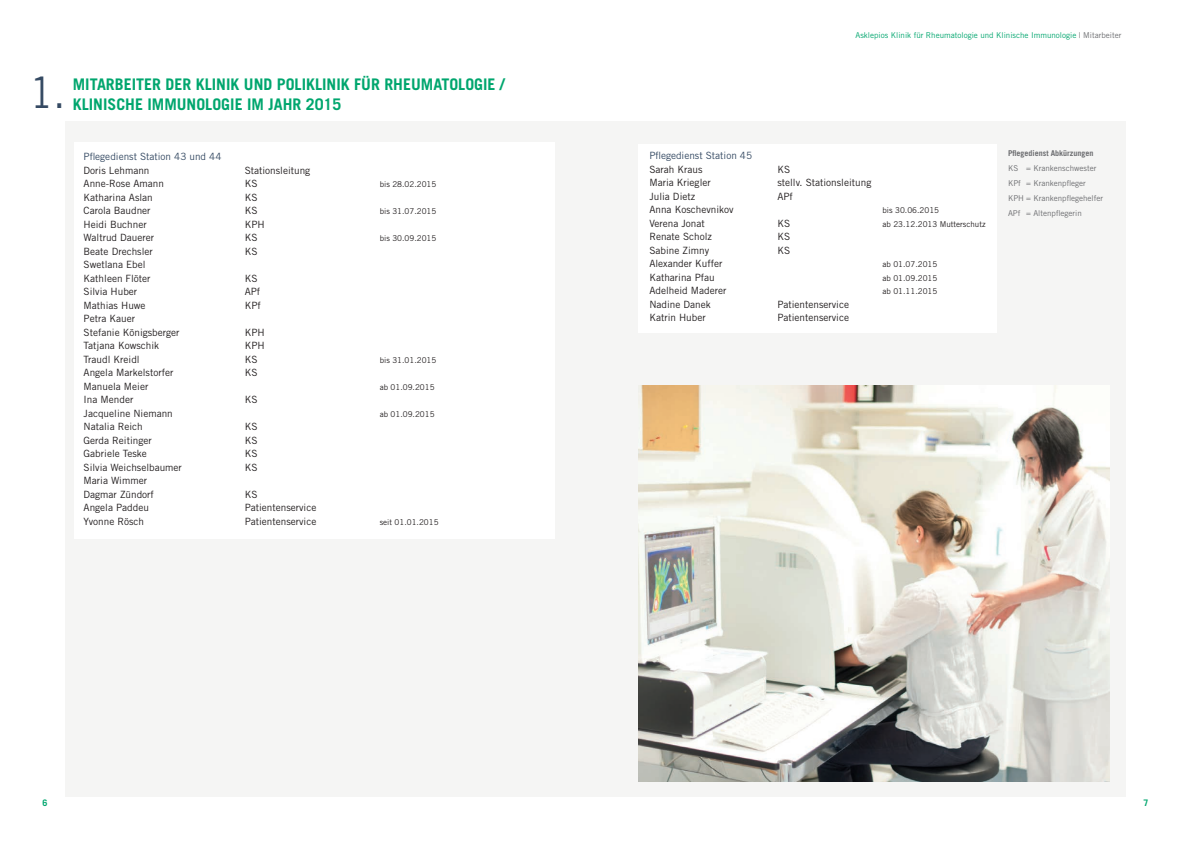
<style>
.page{position:relative;width:1191px;height:842px;background:#fff}
.page>*{position:absolute;margin:0;border:0;box-sizing:border-box;transform-origin:0 0}
.t1{font:43px "Trade Gothic LT Std";color:#354a63;scale:.9 1}
.t2{font:700 16px/20px "Trade Gothic LT Std";color:#00a66e}
.t3{font:10px/13.5px "Trade Gothic LT Std";color:#231f20}
.t4{font:10px "Trade Gothic LT Std";color:#354a63}
.t5{font:700 9px "Trade Gothic LT Std";color:#00a66e}
.t6{font:8px "Trade Gothic LT Std";color:#231f20}
.t7{font:8px/15px "Trade Gothic LT Std";color:#6c6d70}
.t8{font:8px "Trade Gothic LT Std";color:#00a66e}
.t9{font:700 8px "Trade Gothic LT Std";color:#6c6d70}
.s1{color:#6c6d70}
</style>
<div class="page">
<div style="left:65px;top:121px;width:1060px;height:676px;background:#f5f5f4"></div>
<div style="left:638px;top:144px;width:358px;height:189px;background:#fff"></div>
<div style="left:74px;top:142px;width:480px;height:397px;background:#fff"></div>
<img style="left:638px;top:386px;width:471px;height:396px">
<h1 class="t1" style="left:30px;top:67px;width:41px">1.</h1>
<h2 class="t2" style="left:73px;top:74px;width:433px">MITARBEITER DER KLINIK UND POLIKLINIK FÜR RHEUMATOLOGIE /<br>KLINISCHE IMMUNOLOGIE IM JAHR 2015</h2>
<p class="t4" style="left:84px;top:150px;width:139px">Pflegedienst Station 43 und 44</p>
<p class="t3" style="left:84px;top:163px;width:67px">Doris Lehmann</p>
<p class="t3" style="left:245px;top:163px;width:67px">Stationsleitung</p>
<p class="t3" style="left:84px;top:177px;width:82px">Anne-Rose Amann</p>
<p class="t3" style="left:245px;top:177px;width:14px">KS</p>
<p class="t6" style="left:380px;top:179px;width:58px">bis 28.02.2015</p>
<p class="t3" style="left:84px;top:190px;width:71px">Katharina Aslan</p>
<p class="t3" style="left:245px;top:190px;width:14px">KS</p>
<p class="t3" style="left:84px;top:204px;width:68px">Carola Baudner</p>
<p class="t3" style="left:245px;top:204px;width:14px">KS</p>
<p class="t6" style="left:380px;top:206px;width:58px">bis 31.07.2015</p>
<p class="t3" style="left:84px;top:217px;width:65px">Heidi Buchner</p>
<p class="t3" style="left:245px;top:217px;width:22px">KPH</p>
<p class="t3" style="left:84px;top:231px;width:72px">Waltrud Dauerer</p>
<p class="t3" style="left:245px;top:231px;width:14px">KS</p>
<p class="t6" style="left:380px;top:233px;width:58px">bis 30.09.2015</p>
<p class="t3" style="left:84px;top:244px;width:71px">Beate Drechsler</p>
<p class="t3" style="left:245px;top:244px;width:14px">KS</p>
<p class="t3" style="left:84px;top:258px;width:68px">Swetlana Ebel<br>Kathleen Flöter</p>
<p class="t3" style="left:245px;top:271px;width:14px">KS</p>
<p class="t3" style="left:84px;top:285px;width:55px">Silvia Huber</p>
<p class="t3" style="left:245px;top:285px;width:17px">APf</p>
<p class="t3" style="left:84px;top:298px;width:63px">Mathias Huwe</p>
<p class="t3" style="left:245px;top:298px;width:18px">KPf</p>
<p class="t3" style="left:84px;top:312px;width:97px">Petra Kauer<br>Stefanie Königsberger</p>
<p class="t3" style="left:245px;top:325px;width:22px">KPH</p>
<p class="t3" style="left:84px;top:339px;width:77px">Tatjana Kowschik</p>
<p class="t3" style="left:245px;top:339px;width:22px">KPH</p>
<p class="t3" style="left:84px;top:352px;width:58px">Traudl Kreidl</p>
<p class="t3" style="left:245px;top:352px;width:14px">KS</p>
<p class="t6" style="left:380px;top:355px;width:58px">bis 31.01.2015</p>
<p class="t3" style="left:84px;top:366px;width:91px">Angela Markelstorfer</p>
<p class="t3" style="left:245px;top:366px;width:14px">KS</p>
<p class="t3" style="left:84px;top:379px;width:66px">Manuela Meier</p>
<p class="t6" style="left:380px;top:382px;width:56px">ab 01.09.2015</p>
<p class="t3" style="left:84px;top:393px;width:51px">Ina Mender</p>
<p class="t3" style="left:245px;top:393px;width:14px">KS</p>
<p class="t3" style="left:84px;top:406px;width:91px">Jacqueline Niemann</p>
<p class="t6" style="left:380px;top:409px;width:56px">ab 01.09.2015</p>
<p class="t3" style="left:84px;top:420px;width:61px">Natalia Reich</p>
<p class="t3" style="left:245px;top:420px;width:14px">KS</p>
<p class="t3" style="left:84px;top:433px;width:70px">Gerda Reitinger</p>
<p class="t3" style="left:245px;top:433px;width:14px">KS</p>
<p class="t3" style="left:84px;top:447px;width:65px">Gabriele Teske</p>
<p class="t3" style="left:245px;top:447px;width:14px">KS</p>
<p class="t3" style="left:84px;top:460px;width:100px">Silvia Weichselbaumer</p>
<p class="t3" style="left:245px;top:460px;width:14px">KS</p>
<p class="t3" style="left:84px;top:474px;width:72px">Maria Wimmer<br>Dagmar Zündorf</p>
<p class="t3" style="left:245px;top:487px;width:14px">KS</p>
<p class="t3" style="left:84px;top:501px;width:67px">Angela Paddeu</p>
<p class="t3" style="left:245px;top:501px;width:73px">Patientenservice</p>
<p class="t3" style="left:84px;top:514px;width:62px">Yvonne Rösch</p>
<p class="t3" style="left:245px;top:514px;width:73px">Patientenservice</p>
<p class="t6" style="left:380px;top:517px;width:60px">seit 01.01.2015</p>
<p class="t8" style="left:855px;top:30px;width:267px">Asklepios Klinik für Rheumatologie und Klinische Immunologie <span class="s1">| Mitarbeiter</span></p>
<p class="t4" style="left:649px;top:150px;width:104px">Pflegedienst Station 45</p>
<p class="t3" style="left:649px;top:162px;width:55px">Sarah Kraus</p>
<p class="t3" style="left:777px;top:162px;width:14px">KS</p>
<p class="t3" style="left:649px;top:176px;width:63px">Maria Kriegler</p>
<p class="t3" style="left:777px;top:176px;width:95px">stellv. Stationsleitung</p>
<p class="t3" style="left:649px;top:189px;width:47px">Julia Dietz</p>
<p class="t3" style="left:777px;top:189px;width:17px">APf</p>
<p class="t3" style="left:649px;top:203px;width:86px">Anna Koschevnikov</p>
<p class="t6" style="left:882px;top:206px;width:58px">bis 30.06.2015</p>
<p class="t3" style="left:649px;top:216px;width:57px">Verena Jonat</p>
<p class="t3" style="left:777px;top:216px;width:14px">KS</p>
<p class="t6" style="left:882px;top:219px;width:105px">ab 23.12.2013 Mutterschutz</p>
<p class="t3" style="left:649px;top:230px;width:64px">Renate Scholz</p>
<p class="t3" style="left:777px;top:230px;width:14px">KS</p>
<p class="t3" style="left:649px;top:243px;width:61px">Sabine Zimny</p>
<p class="t3" style="left:777px;top:243px;width:14px">KS</p>
<p class="t3" style="left:649px;top:257px;width:75px">Alexander Kuffer</p>
<p class="t6" style="left:882px;top:260px;width:56px">ab 01.07.2015</p>
<p class="t3" style="left:649px;top:270px;width:67px">Katharina Pfau</p>
<p class="t6" style="left:882px;top:273px;width:56px">ab 01.09.2015</p>
<p class="t3" style="left:649px;top:284px;width:78px">Adelheid Maderer</p>
<p class="t6" style="left:882px;top:287px;width:56px">ab 01.11.2015</p>
<p class="t3" style="left:649px;top:297px;width:63px">Nadine Danek</p>
<p class="t3" style="left:777px;top:297px;width:73px">Patientenservice</p>
<p class="t3" style="left:649px;top:311px;width:58px">Katrin Huber</p>
<p class="t3" style="left:777px;top:311px;width:73px">Patientenservice</p>
<p class="t9" style="left:1008px;top:148px;width:87px">Pflegedienst Abkürzungen</p>
<p class="t7" style="left:1008px;top:160px;width:97px">KS = Krankenschwester<br>KPf = Krankenpfleger<br>KPH = Krankenpflegehelfer<br>APf = Altenpflegerin</p>
<p class="t5" style="left:43px;top:797px;width:7px">6</p>
<p class="t5" style="left:1143px;top:797px;width:7px">7</p>
</div>
